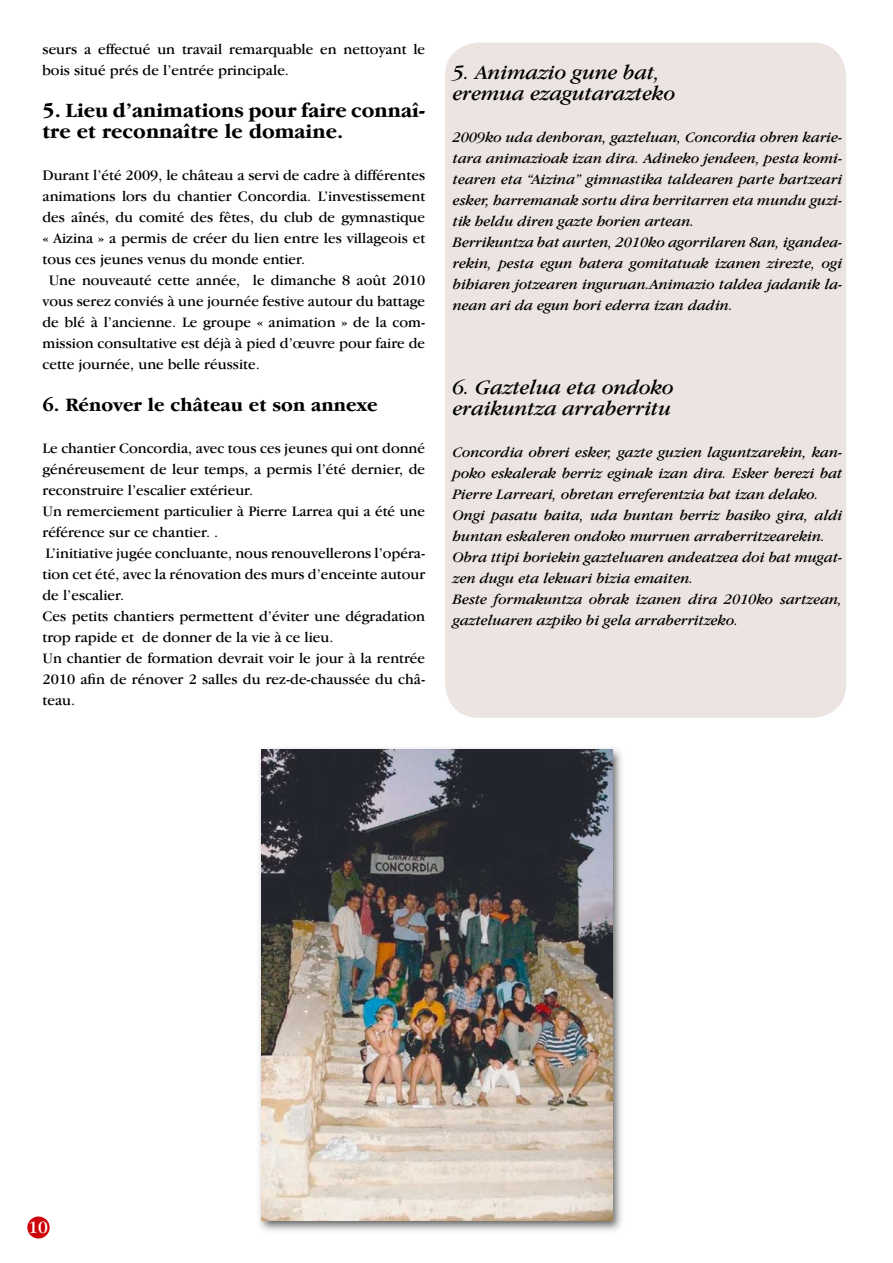
<style>
.page{position:relative;width:893px;height:1263px;background:#fff}
.page>*{position:absolute;margin:0;border:0;box-sizing:border-box;transform-origin:0 0}
.t1{font:italic 21px/21px "Garamond IT Cby BT";color:#000}
.t2{font:700 21px/21px "Garamond IT Cby BT";color:#000}
.t3{font:700 19.5px "Garamond IT Cby BT";color:#000}
.t4{font:18px "Garamond IT Cby BT";color:#fff}
.t5{font:15px/21px "Garamond IT Cby BT";color:#000}
.t6{font:italic 15px/21px "Garamond IT Cby BT";color:#000}
</style>
<div class="page">
<div style="left:445px;top:43px;width:401px;height:675px;background:#ece4e1;border-radius:34px"></div>
<div style="left:27px;top:1216px;width:23px;height:22px;background:#cd050b;border-radius:50%"></div>
<img style="left:259px;top:748px;width:363px;height:483px">
<img style="left:261px;top:749px;width:351px;height:471px">
<p class="t5" style="left:43px;top:38px;width:384px">seurs a effectué un travail remarquable en nettoyant le bois situé prés de l’entrée principale.</p>
<h1 class="t2" style="left:43px;top:100px;width:384px">5. Lieu d’animations pour faire connaî&shy;tre et reconnaître le domaine.</h1>
<p class="t5" style="left:43px;top:164px;width:384px">Durant l’été 2009, le château a servi de cadre à différentes</p>
<p class="t5" style="left:43px;top:185px;width:384px">animations lors du chantier Concordia. L’investissement</p>
<p class="t5" style="left:43px;top:206px;width:384px">des aînés, du comité des fêtes, du club de gymnastique</p>
<p class="t5" style="left:43px;top:227px;width:384px">« Aizina » a permis de créer du lien entre les villageois et</p>
<p class="t5" style="left:43px;top:248px;width:264px">tous ces jeunes venus du monde entier.</p>
<p class="t5" style="left:49px;top:269px;width:378px">Une nouveauté cette année, le dimanche 8 août 2010</p>
<p class="t5" style="left:43px;top:290px;width:384px">vous serez conviés à une journée festive autour du battage</p>
<p class="t5" style="left:43px;top:311px;width:384px">de blé à l’ancienne. Le groupe « animation » de la com-</p>
<p class="t5" style="left:43px;top:332px;width:384px">mission consultative est déjà à pied d’œuvre pour faire de</p>
<p class="t5" style="left:43px;top:353px;width:219px">cette journée, une belle réussite.</p>
<h2 class="t3" style="left:43px;top:394px;width:337px">6. Rénover le château et son annexe</h2>
<p class="t5" style="left:43px;top:437px;width:384px">Le chantier Concordia, avec tous ces jeunes qui ont donné généreusement de leur temps, a permis l’été dernier, de reconstruire l’escalier extérieur.<br>Un remerciement particulier à Pierre Larrea qui a été une référence sur ce chantier. .<br>L’initiative jugée concluante, nous renouvellerons l’opéra&shy;tion cet été, avec la rénovation des murs d’enceinte autour de l’escalier.<br>Ces petits chantiers permettent d’éviter une dégradation trop rapide et de donner de la vie à ce lieu.<br>Un chantier de formation devrait voir le jour à la rentrée 2010 afin de rénover 2 salles du rez-de-chaussée du châ&shy;teau.</p>
<h1 class="t1" style="left:453px;top:62px;width:224px">5. Animazio gune bat, eremua ezagutarazteko</h1>
<p class="t6" style="left:453px;top:127px;width:391px">2009ko uda denboran, gazteluan, Concordia obren karie&shy;tara animazioak izan dira. Adineko jendeen, pesta komi&shy;tearen eta “Aizina” gimnastika taldearen parte hartzeari esker, harremanak sortu dira herritarren eta mundu guzi&shy;tik heldu diren gazte horien artean.<br>Berrikuntza bat aurten, 2010ko agorrilaren 8an, igandea&shy;rekin, pesta egun batera gomitatuak izanen zirezte, ogi bihiaren jotzearen inguruan.Animazio taldea jadanik la&shy;nean ari da egun hori ederra izan dadin.</p>
<h1 class="t1" style="left:453px;top:377px;width:223px">6. Gaztelua eta ondoko eraikuntza arraberritu</h1>
<p class="t6" style="left:453px;top:442px;width:391px">Concordia obreri esker, gazte guzien laguntzarekin, kan&shy;poko eskalerak berriz eginak izan dira. Esker berezi bat Pierre Larreari, obretan erreferentzia bat izan delako.<br>Ongi pasatu baita, uda huntan berriz hasiko gira, aldi huntan eskaleren ondoko murruen arraberritzearekin.<br>Obra ttipi horiekin gazteluaren andeatzea doi bat mugat&shy;zen dugu eta lekuari bizia emaiten.<br>Beste formakuntza obrak izanen dira 2010ko sartzean, gazteluaren azpiko bi gela arraberritzeko.</p>
<p class="t4" style="left:28px;top:1217px;width:21px">10</p>
</div>
